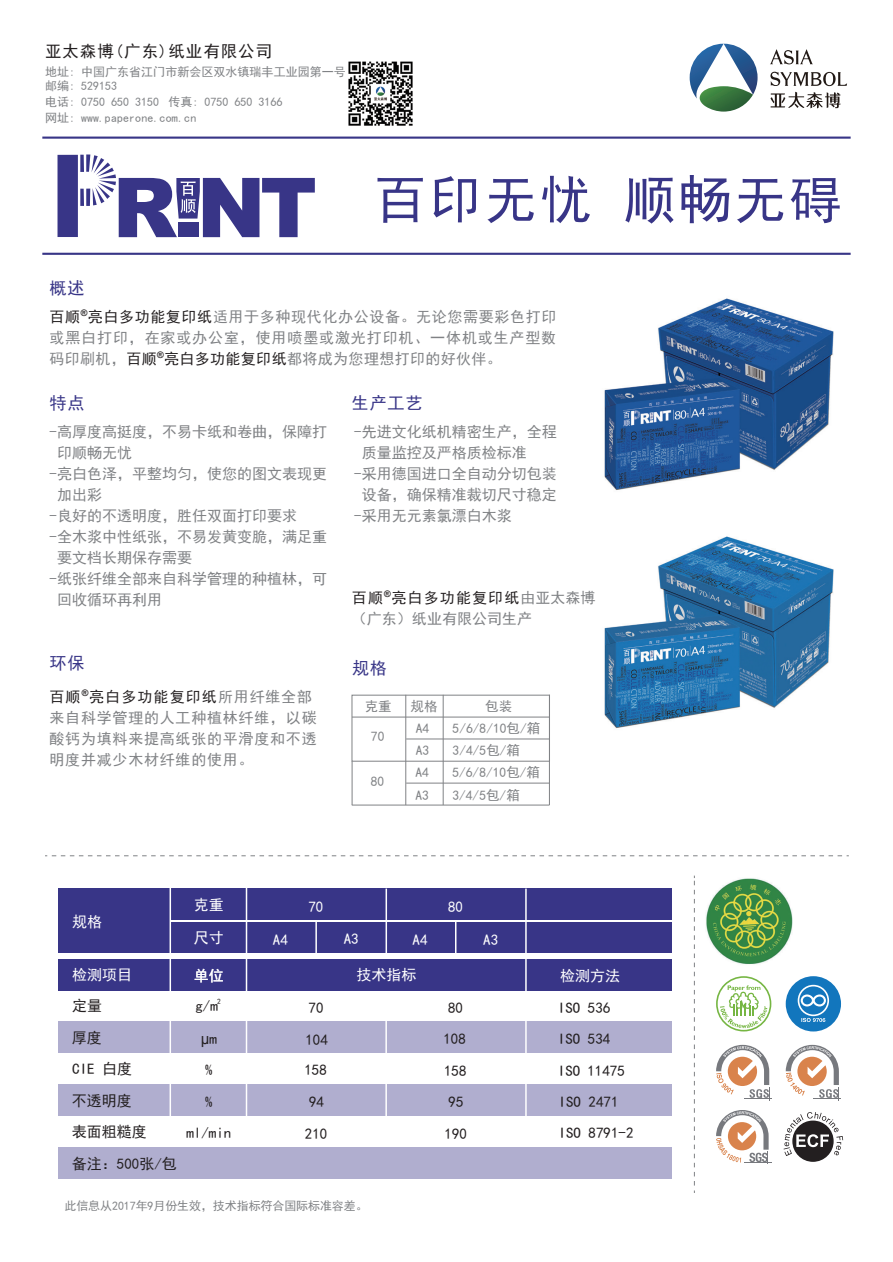
<style>
.page{position:relative;width:893px;height:1262px;background:#fff}
.page>*{position:absolute;margin:0;border:0;box-sizing:border-box;transform-origin:0 0}
.t1{font:52.5px "Sim Hei";letter-spacing:.05em;color:#383587}
.t2{font:17.1px "Sim Hei";letter-spacing:.05em;color:#383587}
.t3{font:16.5px "Sim Hei";letter-spacing:.06em;color:#231f20}
.t4{font:15px/21px "Sim Hei";color:#808285;text-align:justify}
.t5{font:15px "Sim Hei";color:#231f20}
.t6{font:15px/21px "Sim Hei";letter-spacing:.05em;color:#808285}
.t7{font:15px "Sim Hei";color:#fff}
.t8{font:15px "Arial";color:#231f20}
.t9{font:13.5px/22.2px "Sim Hei";color:#808285}
.t10{font:12px/14.4px "Sim Hei";color:#808285}
.s1{color:#231f20}
.s2{font-family:"Sim Hei"}
</style>
<div class="page">
<div style="left:58px;top:1147px;width:613px;height:32px;background:#b0aecf"></div>
<div style="left:58px;top:1084px;width:613px;height:32px;background:#b0aecf"></div>
<div style="left:58px;top:1021px;width:613px;height:32px;background:#b0aecf"></div>
<div style="left:58px;top:959px;width:613px;height:32px;background:#383587"></div>
<div style="left:58px;top:888px;width:111px;height:65px;background:#383587"></div>
<div style="left:171px;top:888px;width:500px;height:32px;background:#383587"></div>
<div style="left:171px;top:922px;width:500px;height:31px;background:#383587"></div>
<img style="left:604px;top:298px;width:230px;height:192px">
<hr style="left:42px;top:137px;width:808px;height:2px;background:#383587">
<hr style="left:42px;top:253px;width:808px;height:2px;background:#383587">
<svg style="left:45px;top:855px;width:803px;height:1px"></svg>
<div style="left:351px;top:695px;width:199px;height:66px;border:1px solid #808285"></div>
<hr style="left:406px;top:738px;width:143px;height:1px;background:#808285">
<hr style="left:352px;top:716px;width:197px;height:1px;background:#808285">
<hr style="left:443px;top:695px;width:1px;height:110px;background:#808285">
<hr style="left:352px;top:761px;width:1px;height:44px;background:#808285">
<hr style="left:549px;top:695px;width:1px;height:110px;background:#808285">
<hr style="left:405px;top:695px;width:1px;height:110px;background:#808285">
<img style="left:706px;top:878px;width:87px;height:87px">
<svg style="left:783px;top:1112px;width:60px;height:49px"></svg>
<div style="left:785px;top:976px;width:56px;height:55px;background:#1276bd;border-radius:50%"></div>
<svg style="left:797px;top:984px;width:32px;height:38px"></svg>
<svg style="left:716px;top:976px;width:55px;height:55px"></svg>
<svg style="left:716px;top:1044px;width:55px;height:56px"></svg>
<svg style="left:785px;top:1044px;width:56px;height:56px"></svg>
<svg style="left:716px;top:1110px;width:55px;height:53px"></svg>
<svg style="left:689px;top:44px;width:68px;height:68px"></svg>
<svg style="left:770px;top:72px;width:77px;height:14px"></svg>
<svg style="left:770px;top:49px;width:43px;height:15px"></svg>
<svg style="left:770px;top:92px;width:70px;height:16px"></svg>
<svg style="left:80px;top:189px;width:4px;height:17px"></svg>
<svg style="left:80px;top:155px;width:4px;height:17px"></svg>
<div style="left:57px;top:155px;width:21px;height:82px;background:#383587"></div>
<svg style="left:86px;top:154px;width:229px;height:83px"></svg>
<hr style="left:406px;top:782px;width:143px;height:1px;background:#808285">
<hr style="left:352px;top:804px;width:197px;height:1px;background:#808285">
<img style="left:348px;top:61px;width:65px;height:65px">
<img style="left:604px;top:536px;width:230px;height:192px">
<svg style="left:694px;top:875px;width:1px;height:317px"></svg>
<hr style="left:315px;top:920px;width:2px;height:34px;background:#fff">
<hr style="left:169px;top:882px;width:2px;height:234px;background:#fff">
<hr style="left:246px;top:819px;width:1px;height:297px;background:#fff">
<hr style="left:385px;top:888px;width:2px;height:65px;background:#fff">
<hr style="left:385px;top:993px;width:2px;height:123px;background:#fff">
<hr style="left:525px;top:888px;width:1px;height:228px;background:#fff">
<hr style="left:455px;top:921px;width:1px;height:33px;background:#fff">
<p class="t3" style="left:45px;top:42px;width:229px">亚太森博(广东)纸业有限公司</p>
<p class="t10" style="left:45px;top:64px;width:302px">地址: 中国广东省江门市新会区双水镇瑞丰工业园第一号邮编: 529153</p>
<p class="t10" style="left:45px;top:94px;width:239px;line-height:15.9px">电话: 0750 650 3150 传真: 0750 650 3166网址: www.paperone.com.cn</p>
<p class="t2" style="left:50px;top:279px;width:36px">概述</p>
<h1 class="t1" style="left:374px;top:173px;width:469px">百印无忧 顺畅无碍</h1>
<p class="t4" style="left:50px;top:307px;width:508px"><span class="s1">百顺</span><sup>®</sup><span class="s1">亮白多功能复印纸</span>适用于多种现代化办公设备。无论您需要彩色打印或黑白打印，在家或办公室，使用喷墨或激光打印机、一体机或生产型数码印刷机，<span class="s1">百顺</span><sup>®</sup><span class="s1">亮白多功能复印纸</span>都将成为您理想打印的好伙伴。</p>
<p class="t2" style="left:50px;top:394px;width:36px">特点</p>
<p class="t2" style="left:352px;top:394px;width:72px">生产工艺</p>
<p class="t4" style="left:50px;top:421px;width:279px">-高厚度高挺度，不易卡纸和卷曲，保障打</p>
<p class="t4" style="left:57px;top:442px;width:76px">印顺畅无忧</p>
<p class="t4" style="left:50px;top:463px;width:279px">-亮白色泽，平整均匀，使您的图文表现更</p>
<p class="t4" style="left:57px;top:484px;width:46px">加出彩</p>
<p class="t4" style="left:50px;top:505px;width:249px">-良好的不透明度，胜任双面打印要求</p>
<p class="t4" style="left:50px;top:526px;width:279px">-全木浆中性纸张，不易发黄变脆，满足重</p>
<p class="t4" style="left:57px;top:547px;width:136px">要文档长期保存需要</p>
<p class="t4" style="left:50px;top:568px;width:279px">-纸张纤维全部来自科学管理的种植林，可</p>
<p class="t4" style="left:57px;top:589px;width:106px">回收循环再利用</p>
<p class="t4" style="left:354px;top:421px;width:204px">-先进文化纸机精密生产，全程</p>
<p class="t4" style="left:362px;top:442px;width:166px">质量监控及严格质检标准</p>
<p class="t4" style="left:354px;top:463px;width:204px">-采用德国进口全自动分切包装</p>
<p class="t4" style="left:362px;top:484px;width:196px">设备，确保精准裁切尺寸稳定</p>
<p class="t4" style="left:354px;top:505px;width:159px">-采用无元素氯漂白木浆</p>
<p class="t4" style="left:352px;top:587px;width:245px"><span class="s1">百顺</span><sup>®</sup><span class="s1">亮白多功能复印纸</span>由亚太森博（广东）纸业有限公司生产</p>
<p class="t2" style="left:50px;top:654px;width:36px">环保</p>
<p class="t2" style="left:352px;top:659px;width:36px">规格</p>
<p class="t6" style="left:50px;top:686px;width:269px"><span class="s1">百顺</span><sup>®</sup><span class="s1">亮白多功能复印纸</span>所用纤维全部来自科学管理的人工种植林纤维，以碳酸钙为填料来提高纸张的平滑度和不透明度并减少木材纤维的使用。</p>
<p class="t9" style="left:364px;top:695px;width:29px">克重</p>
<p class="t9" style="left:410px;top:695px;width:28px">规格</p>
<p class="t9" style="left:452px;top:695px;width:89px;text-indent:33px">包装<br>5/6/8/10包/箱<br>3/4/5包/箱</p>
<p class="t9" style="left:371px;top:725px;width:15px">70</p>
<p class="t9" style="left:416px;top:717px;width:15px">A4<br>A3</p>
<p class="t9" style="left:370px;top:769px;width:15px">80</p>
<p class="t9" style="left:415px;top:761px;width:15px">A4<br>A3</p>
<p class="t9" style="left:452px;top:761px;width:89px">5/6/8/10包/箱<br>3/4/5包/箱</p>
<p class="t7" style="left:72px;top:913px;width:31px">规格</p>
<p class="t7" style="left:72px;top:966px;width:61px">检测项目</p>
<p class="t7" style="left:194px;top:896px;width:31px">克重</p>
<p class="t7" style="left:194px;top:930px;width:31px">尺寸</p>
<p class="t7" style="left:194px;top:967px;width:31px">单位</p>
<p class="t7" style="left:356px;top:967px;width:61px">技术指标</p>
<p class="t7" style="left:560px;top:967px;width:61px">检测方法</p>
<p class="t7" style="left:308px;top:898px;width:16px">70</p>
<p class="t7" style="left:448px;top:899px;width:16px">80</p>
<p class="t7" style="left:343px;top:931px;width:16px">A3</p>
<p class="t7" style="left:412px;top:932px;width:16px">A4</p>
<p class="t7" style="left:483px;top:931px;width:16px">A3</p>
<p class="t7" style="left:273px;top:931px;width:16px">A4</p>
<p class="t5" style="left:195px;top:997px;width:27px">g/m<sup>2</sup></p>
<p class="t5" style="left:72px;top:998px;width:31px">定量</p>
<p class="t5" style="left:308px;top:999px;width:16px">70</p>
<p class="t5" style="left:558px;top:999px;width:54px">ISO 536</p>
<p class="t5" style="left:448px;top:1000px;width:16px">80</p>
<p class="t5" style="left:72px;top:1030px;width:31px">厚度</p>
<p class="t8" style="left:201px;top:1028px;width:18px">µ<span class="s2">m</span></p>
<p class="t5" style="left:305px;top:1032px;width:24px">104</p>
<p class="t5" style="left:443px;top:1031px;width:24px">108</p>
<p class="t5" style="left:558px;top:1031px;width:54px">ISO 534</p>
<p class="t5" style="left:72px;top:1061px;width:61px">CIE 白度</p>
<p class="t5" style="left:205px;top:1062px;width:9px">%</p>
<p class="t5" style="left:304px;top:1062px;width:24px">158</p>
<p class="t5" style="left:558px;top:1062px;width:68px">ISO 11475</p>
<p class="t5" style="left:444px;top:1062px;width:24px">158</p>
<p class="t5" style="left:72px;top:1092px;width:61px">不透明度</p>
<p class="t5" style="left:205px;top:1094px;width:9px">%</p>
<p class="t5" style="left:309px;top:1094px;width:16px">94</p>
<p class="t5" style="left:448px;top:1094px;width:16px">95</p>
<p class="t5" style="left:558px;top:1093px;width:61px">ISO 2471</p>
<p class="t5" style="left:72px;top:1124px;width:76px">表面粗糙度</p>
<p class="t5" style="left:186px;top:1125px;width:46px">ml/min</p>
<p class="t5" style="left:305px;top:1126px;width:24px">210</p>
<p class="t5" style="left:444px;top:1126px;width:24px">190</p>
<p class="t5" style="left:558px;top:1125px;width:76px">ISO 8791-2</p>
<p class="t5" style="left:72px;top:1156px;width:107px">备注：500张/包</p>
<p class="t10" style="left:64px;top:1198px;width:305px">此信息从2017年9月份生效，技术指标符合国际标准容差。</p>
</div>
